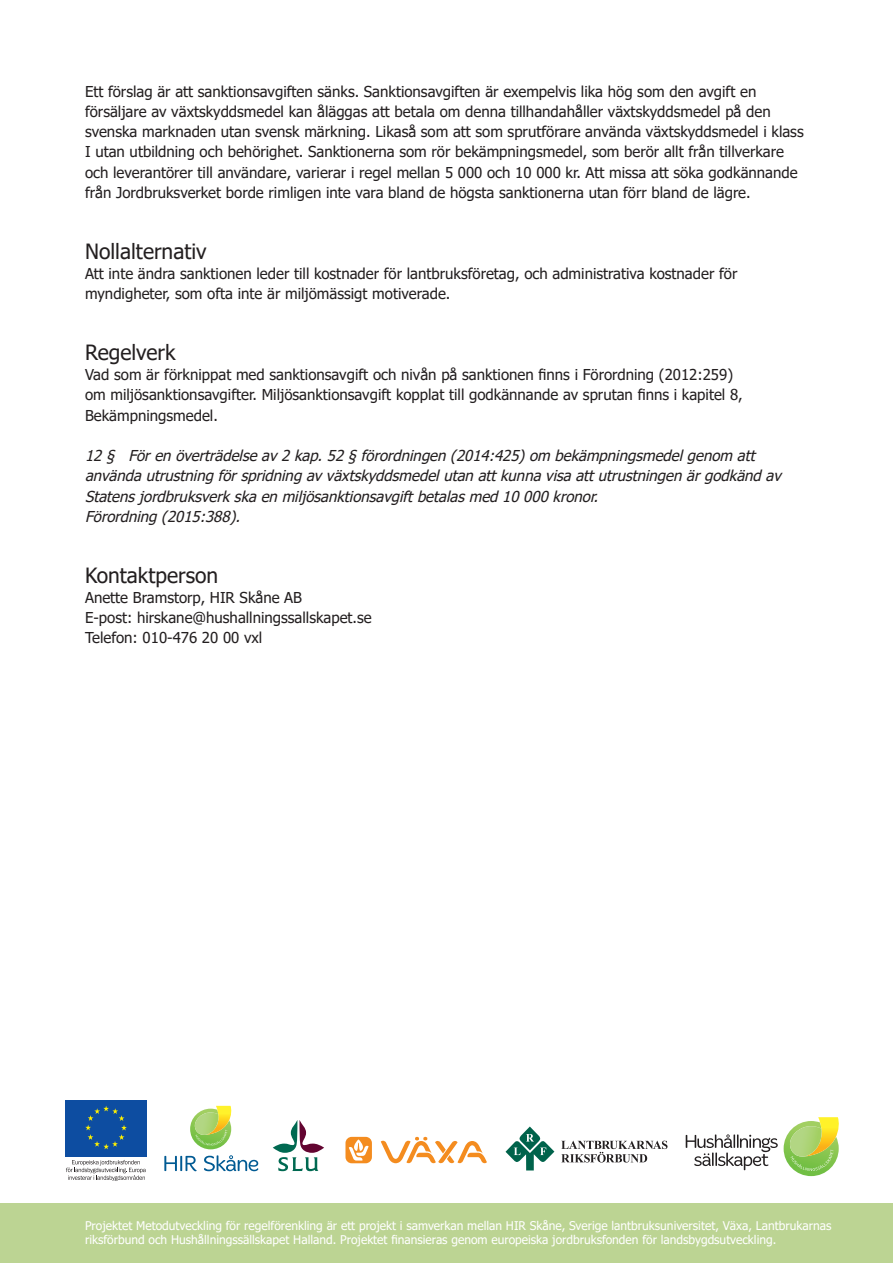
<style>
.page{position:relative;width:893px;height:1263px;background:#fff}
.page>*{position:absolute;margin:0;border:0;box-sizing:border-box;transform-origin:0 0}
.t1{font:21px "Tahoma";color:#231f20}
.t2{font:15px/20.2px "Tahoma";color:#231f20}
.t3{font:italic 15px/20.2px "Tahoma";color:#231f20}
.t4{font:12px/14.4px "Tahoma";color:#fff}
</style>
<div class="page">
<div style="left:0;top:1203px;width:893px;height:60px;background:#bcd493"></div>
<div style="left:65px;top:1100px;width:82px;height:56px;background:#0d4da1"></div>
<svg style="left:85px;top:1106px;width:42px;height:43px"></svg>
<svg style="left:66px;top:1160px;width:80px;height:21px"></svg>
<svg style="left:273px;top:1120px;width:51px;height:51px"></svg>
<svg style="left:345px;top:1137px;width:27px;height:26px"></svg>
<svg style="left:381px;top:1137px;width:106px;height:27px"></svg>
<svg style="left:561px;top:1140px;width:106px;height:22px"></svg>
<svg style="left:505px;top:1126px;width:49px;height:44px"></svg>
<svg style="left:686px;top:1134px;width:92px;height:36px"></svg>
<svg style="left:784px;top:1117px;width:55px;height:59px"></svg>
<svg style="left:190px;top:1106px;width:42px;height:43px"></svg>
<svg style="left:164px;top:1156px;width:33px;height:15px"></svg>
<svg style="left:204px;top:1155px;width:54px;height:16px"></svg>
<p class="t2" style="left:85px;top:82px;width:720px">Ett förslag är att sanktionsavgiften sänks. Sanktionsavgiften är exempelvis lika hög som den avgift en försäljare av växtskyddsmedel kan åläggas att betala om denna tillhandahåller växtskyddsmedel på den svenska marknaden utan svensk märkning. Likaså som att som sprutförare använda växtskyddsmedel i klass I utan utbildning och behörighet. Sanktionerna som rör bekämpningsmedel, som berör allt från tillverkare och leverantörer till användare, varierar i regel mellan 5 000 och 10 000 kr. Att missa att söka godkännande från Jordbruksverket borde rimligen inte vara bland de högsta sanktionerna utan förr bland de lägre.</p>
<h1 class="t1" style="left:85px;top:237px;width:123px">Nollalternativ</h1>
<p class="t2" style="left:85px;top:264px;width:654px">Att inte ändra sanktionen leder till kostnader för lantbruksföretag, och administrativa kostnader för myndigheter, som ofta inte är miljömässigt motiverade.</p>
<h1 class="t1" style="left:85px;top:338px;width:92px">Regelverk</h1>
<p class="t2" style="left:85px;top:365px;width:659px">Vad som är förknippat med sanktionsavgift och nivån på sanktionen finns i Förordning (2012:259) om miljösanktionsavgifter. Miljösanktionsavgift kopplat till godkännande av sprutan finns i kapitel 8,<br>Bekämpningsmedel.</p>
<p class="t3" style="left:85px;top:446px;width:702px">12§ Förenöverträdelseav2kap.52§förordningen(2014:425)om bekämpningsmedelgenom att användautrustningförspridningavväxtskyddsmedelutanattkunnavisaattutrustningenärgodkändav Statensjordbruksverkskaenmiljösanktionsavgiftbetalasmed10000kronor.<br>Förordning(2015:388).</p>
<h1 class="t1" style="left:85px;top:561px;width:135px">Kontaktperson</h1>
<p class="t2" style="left:85px;top:588px;width:288px">Anette Bramstorp, HIR Skåne AB<br>E-post: hirskane@hushallningssallskapet.se<br>Telefon: 010-476 20 00 vxl</p>
<p class="t4" style="left:85px;top:1219px;width:748px">Projektet Metodutveckling för regelförenkling är ett projekt i samverkan mellan HIR Skåne, Sverige lantbruksuniversitet, Växa, Lantbrukarnas riksförbund och Hushållningssällskapet Halland. Projektet finansieras genom europeiska jordbruksfonden för landsbygdsutveckling.</p>
</div>
